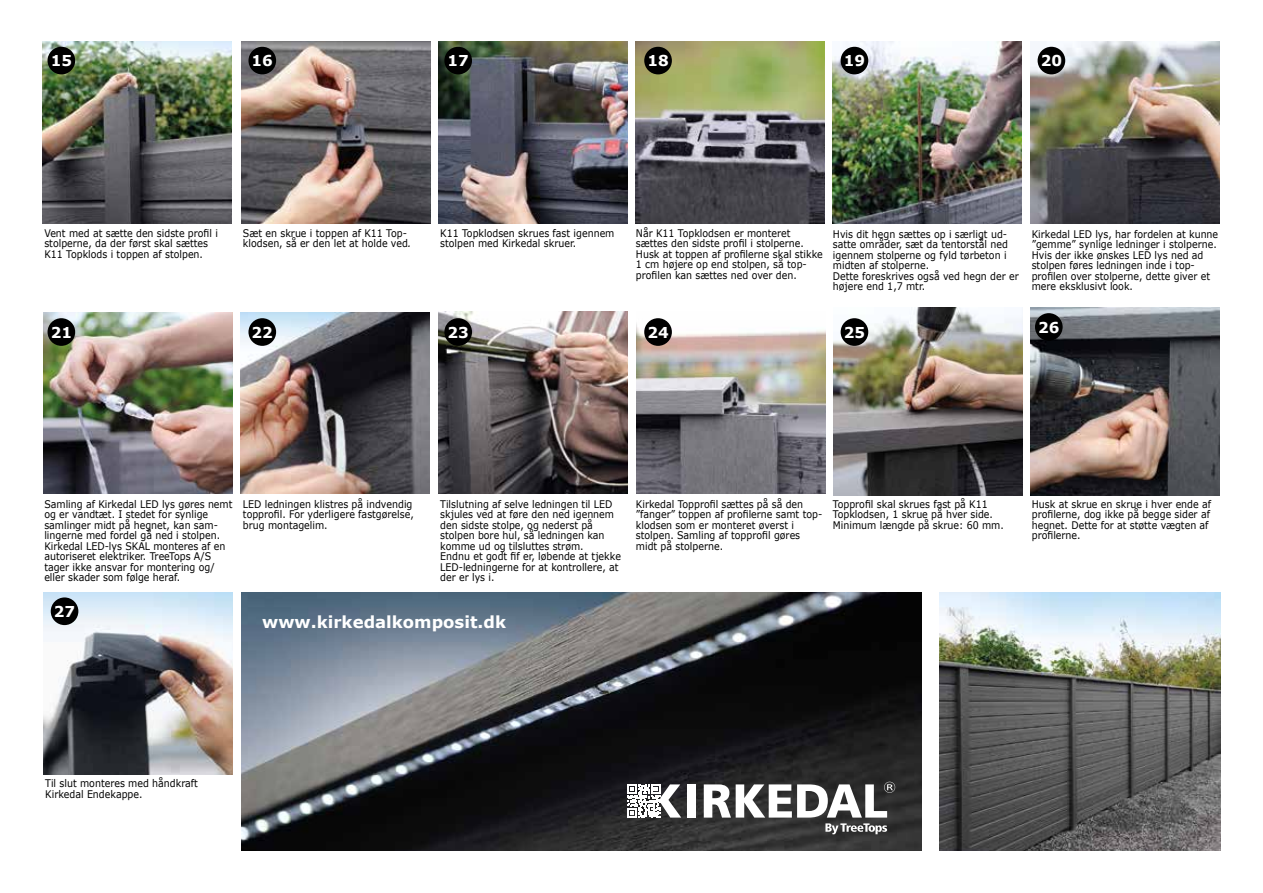
<style>
.page{position:relative;width:1263px;height:893px;background:#fff}
.page>*{position:absolute;margin:0;border:0;box-sizing:border-box;transform-origin:0 0}
.t1{font:700 16.5px "Verdana";color:#fff}
.t2{font:700 15px "Verdana";color:#fff}
.t3{font:10.5px/10.5px "Verdana";color:#000;scale:.9 1}
.s1{font-style:italic}
</style>
<div class="page">
<img style="left:241px;top:592px;width:680px;height:258px">
<img style="left:939px;top:592px;width:281px;height:258px">
<img style="left:833px;top:42px;width:189px;height:181px">
<div style="left:841px;top:47px;width:27px;height:27px;background:#000;border-radius:50%"></div>
<img style="left:1031px;top:42px;width:188px;height:181px">
<div style="left:1037px;top:47px;width:28px;height:27px;background:#000;border-radius:50%"></div>
<img style="left:833px;top:308px;width:189px;height:187px">
<div style="left:841px;top:318px;width:27px;height:28px;background:#000;border-radius:50%"></div>
<img style="left:636px;top:318px;width:189px;height:176px">
<div style="left:644px;top:318px;width:28px;height:28px;background:#000;border-radius:50%"></div>
<img style="left:635px;top:42px;width:189px;height:181px">
<div style="left:644px;top:47px;width:28px;height:27px;background:#000;border-radius:50%"></div>
<img style="left:438px;top:312px;width:189px;height:182px">
<div style="left:444px;top:318px;width:28px;height:28px;background:#000;border-radius:50%"></div>
<img style="left:438px;top:42px;width:189px;height:181px">
<div style="left:444px;top:47px;width:28px;height:27px;background:#000;border-radius:50%"></div>
<img style="left:241px;top:312px;width:188px;height:182px">
<div style="left:248px;top:318px;width:28px;height:28px;background:#000;border-radius:50%"></div>
<img style="left:241px;top:42px;width:189px;height:181px">
<div style="left:248px;top:47px;width:28px;height:27px;background:#000;border-radius:50%"></div>
<img style="left:43px;top:312px;width:189px;height:182px">
<div style="left:48px;top:318px;width:27px;height:28px;background:#000;border-radius:50%"></div>
<img style="left:43px;top:42px;width:188px;height:181px">
<div style="left:48px;top:47px;width:27px;height:27px;background:#000;border-radius:50%"></div>
<img style="left:43px;top:592px;width:189px;height:182px">
<div style="left:51px;top:597px;width:27px;height:28px;background:#000;border-radius:50%"></div>
<img style="left:1031px;top:308px;width:188px;height:187px">
<div style="left:1035px;top:313px;width:28px;height:28px;background:#000;border-radius:50%"></div>
<div style="left:687px;top:784px;width:9px;height:34px;background:#fff"></div>
<svg style="left:627px;top:784px;width:54px;height:34px"></svg>
<svg style="left:704px;top:782px;width:191px;height:52px"></svg>
<h2 class="t2" style="left:51px;top:51px;width:23px">15</h2>
<h2 class="t2" style="left:252px;top:51px;width:23px">16</h2>
<h2 class="t2" style="left:447px;top:51px;width:23px">17</h2>
<h2 class="t2" style="left:647px;top:51px;width:23px">18</h2>
<h2 class="t2" style="left:844px;top:51px;width:23px">19</h2>
<h2 class="t2" style="left:1041px;top:51px;width:23px">20</h2>
<p class="t3" style="left:44px;top:227px;width:194px">Vent med at sætte den sidste profil i stolperne, da der først skal sættes<br>K11 Topklods i toppen af stolpen.</p>
<p class="t3" style="left:243px;top:227px;width:189px">Sæt en skrue i toppen af K11 Top&shy;klodsen, så er den let at holde ved<span class="s1">.</span></p>
<h2 class="t2" style="left:51px;top:323px;width:23px">21</h2>
<h2 class="t2" style="left:252px;top:323px;width:23px">22</h2>
<p class="t3" style="left:440px;top:227px;width:195px">K11 Topklodsen skrues fast igennem stolpen med Kirkedal skruer.</p>
<h2 class="t2" style="left:447px;top:323px;width:23px">23</h2>
<p class="t3" style="left:636px;top:227px;width:209px">Når K11 Topklodsen er monteret sættes den sidste profil i stolperne.<br>Husk at toppen af profilerne skal stikke 1 cm højere op end stolpen, så top&shy;profilen kan sættes ned over den.</p>
<p class="t3" style="left:833px;top:228px;width:208px">Hvis dit hegn sættes op i særligt ud&shy;satte områder, sæt da tentorstål ned igennem stolperne og fyld tørbeton i midten af stolperne.<br>Dette foreskrives også ved hegn der er højere end 1,7 mtr.</p>
<h2 class="t2" style="left:647px;top:323px;width:23px">24</h2>
<h2 class="t2" style="left:844px;top:323px;width:23px">25</h2>
<p class="t3" style="left:1032px;top:228px;width:209px">Kirkedal LED lys, har fordelen at kunne ”gemme” synlige ledninger i stolperne.<br>Hvis der ikke ønskes LED lys ned ad stolpen føres ledningen inde i top&shy;profilen over stolperne, dette giver et mere eksklusivt look.</p>
<h2 class="t2" style="left:1038px;top:318px;width:23px">26</h2>
<p class="t3" style="left:44px;top:498px;width:211px">Samling af Kirkedal LED lys gøres nemt og er vandtæt. I stedet for synlige samlinger midt på hegnet, kan sam&shy;lingerne med fordel gå ned i stolpen.<br>Kirkedal LED-lys SKAL monteres af en autoriseret elektriker. TreeTops A/S tager ikke ansvar for montering og/ eller skader som følge heraf.</p>
<h2 class="t2" style="left:54px;top:602px;width:23px">27</h2>
<p class="t3" style="left:243px;top:498px;width:191px">LED ledningen klistres på indvendig topprofil. For yderligere fastgørelse, brug montagelim.</p>
<p class="t3" style="left:440px;top:498px;width:202px">Tilslutning af selve ledningen til LED skjules ved at føre den ned igennem den sidste stolpe, og nederst på stolpen bore hul, så ledningen kan komme ud og tilsluttes strøm.<br>Endnu et godt fif er, løbende at tjekke<br>LED-ledningerne for at kontrollere, at der er lys i.</p>
<h1 class="t1" style="left:262px;top:611px;width:245px">www.kirkedalkomposit.dk</h1>
<p class="t3" style="left:636px;top:498px;width:209px">Kirkedal Topprofil sættes på så den ”fanger” toppen af profilerne samt top&shy;klodsen som er monteret øverst i stolpen. Samling af topprofil gøres midt på stolperne.</p>
<p class="t3" style="left:833px;top:498px;width:191px">Topprofil skal skrues fast på K11<br>Topklodsen, 1 skrue på hver side.<br>Minimum længde på skrue: 60 mm.</p>
<p class="t3" style="left:1032px;top:498px;width:201px">Husk at skrue en skrue i hver ende af profilerne, dog ikke på begge sider af hegnet. Dette for at støtte vægten af profilerne.</p>
<p class="t3" style="left:45px;top:778px;width:171px">Til slut monteres med håndkraft<br>Kirkedal Endekappe.</p>
</div>
